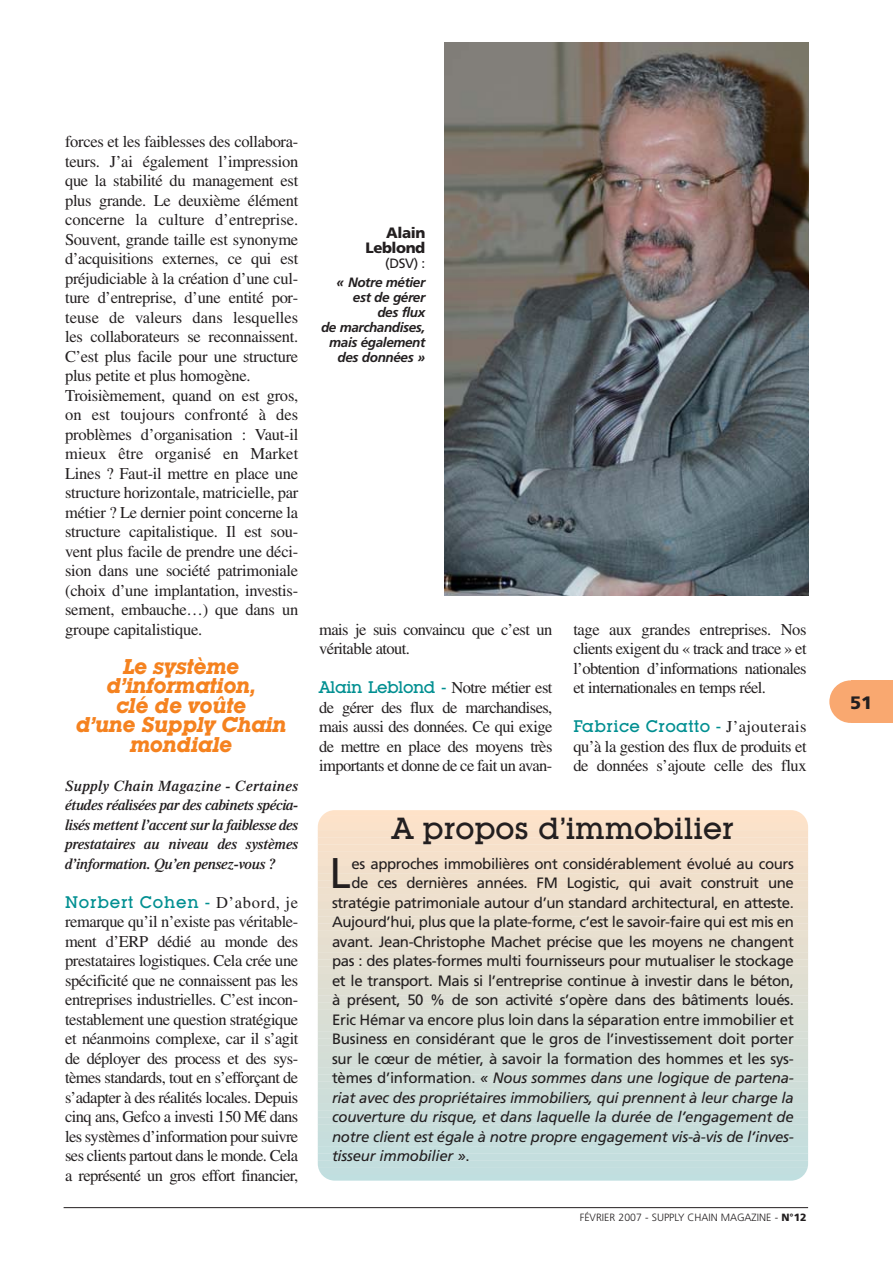
<style>
.page{position:relative;width:893px;height:1263px;background:#fff}
.page>*{position:absolute;margin:0;border:0;box-sizing:border-box;transform-origin:0 0}
.t1{font:42.9px "Frutiger";color:#231f20}
.t2{font:500 30px "Lubalin Graph IT Cby BT";color:#231f20}
.t3{font:italic 700 21px/19.5px "Lubalin Graph IT Cby BT";letter-spacing:-.03em;color:#f5821f;text-align:center}
.t4{font:900 18px "Frutiger";color:#231f20}
.t5{font:16.5px/19.5px "Times";letter-spacing:-.02em;color:#231f20}
.t6{font:500 16.5px "Lubalin Graph IT Cby BT";letter-spacing:.025em;color:#008f91}
.t7{font:500 16.5px "Lubalin Graph IT Cby BT";letter-spacing:.05em;color:#008f91}
.t8{font:15px "Frutiger";letter-spacing:-.03em;color:#231f20}
.t9{font:italic 15px "Frutiger";letter-spacing:-.015em;color:#231f20}
.t10{font:italic 600 15px/19.5px "Times";letter-spacing:-.02em;color:#231f20;text-align:justify}
.t11{font:900 15px/15px "Frutiger";letter-spacing:-.03em;color:#231f20;text-align:right}
.t12{font:italic 700 13.5px/15px "Frutiger";letter-spacing:-.03em;color:#231f20;text-align:right}
.t13{font:13.5px "Frutiger";color:#231f20}
.t14{font:300 10.5px "Frutiger";color:#231f20}
.s1{font-family:"Times";font-weight:400;color:#231f20}
.s2{font-family:"Euro Serif"}
.s3{font-family:"Lubalin Graph IT Cby BT";font-weight:500;color:#008f91}
.s4{font-style:normal}
.s5{font-weight:900}
</style>
<div class="page">
<div style="left:318px;top:810px;width:490px;height:6px;background:#fee2c8"></div>
<div style="left:318px;top:815px;width:490px;height:9px;background:#fde2c9"></div>
<div style="left:318px;top:822px;width:490px;height:9px;background:#fbe2ca"></div>
<div style="left:318px;top:830px;width:490px;height:8px;background:#f8e0c9"></div>
<div style="left:318px;top:837px;width:490px;height:8px;background:#f7e0ca"></div>
<div style="left:318px;top:844px;width:490px;height:8px;background:#f6e0ca"></div>
<div style="left:318px;top:851px;width:490px;height:9px;background:#f5e0cb"></div>
<div style="left:318px;top:858px;width:490px;height:9px;background:#f4e1cc"></div>
<div style="left:318px;top:865px;width:490px;height:9px;background:#f1dfcb"></div>
<div style="left:318px;top:873px;width:490px;height:8px;background:#f0e0cb"></div>
<div style="left:318px;top:880px;width:490px;height:8px;background:#efdfcc"></div>
<div style="left:318px;top:887px;width:490px;height:8px;background:#eee0cd"></div>
<div style="left:318px;top:894px;width:490px;height:9px;background:#eee0ce"></div>
<div style="left:318px;top:901px;width:490px;height:9px;background:#ebdfcd"></div>
<div style="left:318px;top:909px;width:490px;height:8px;background:#eadfce"></div>
<div style="left:318px;top:916px;width:490px;height:8px;background:#e9dfce"></div>
<div style="left:318px;top:923px;width:490px;height:8px;background:#e9dfcf"></div>
<div style="left:318px;top:930px;width:490px;height:9px;background:#e8e0d0"></div>
<div style="left:318px;top:937px;width:490px;height:9px;background:#e6decf"></div>
<div style="left:318px;top:944px;width:490px;height:9px;background:#e5dfd0"></div>
<div style="left:318px;top:952px;width:490px;height:8px;background:#e4ded0"></div>
<div style="left:318px;top:959px;width:490px;height:8px;background:#e3dfd1"></div>
<div style="left:318px;top:966px;width:490px;height:8px;background:#e2dfd2"></div>
<div style="left:318px;top:973px;width:490px;height:9px;background:#e0ded1"></div>
<div style="left:318px;top:980px;width:490px;height:9px;background:#dfded2"></div>
<div style="left:318px;top:988px;width:490px;height:8px;background:#deded2"></div>
<div style="left:318px;top:995px;width:490px;height:8px;background:#ddded4"></div>
<div style="left:318px;top:1002px;width:490px;height:8px;background:#dcdfd4"></div>
<div style="left:318px;top:1009px;width:490px;height:9px;background:#daded4"></div>
<div style="left:318px;top:1016px;width:490px;height:9px;background:#d9ded4"></div>
<div style="left:318px;top:1023px;width:490px;height:9px;background:#d8ded5"></div>
<div style="left:318px;top:1031px;width:490px;height:8px;background:#d7ded6"></div>
<div style="left:318px;top:1038px;width:490px;height:8px;background:#d6ded6"></div>
<div style="left:318px;top:1045px;width:490px;height:8px;background:#d5ddd6"></div>
<div style="left:318px;top:1052px;width:490px;height:9px;background:#d4ded6"></div>
<div style="left:318px;top:1059px;width:490px;height:9px;background:#d3ddd7"></div>
<div style="left:318px;top:1067px;width:490px;height:8px;background:#d2ded8"></div>
<div style="left:318px;top:1074px;width:490px;height:8px;background:#d1ded8"></div>
<div style="left:318px;top:1081px;width:490px;height:8px;background:#cfddd8"></div>
<div style="left:318px;top:1088px;width:490px;height:9px;background:#ceded9"></div>
<div style="left:318px;top:1095px;width:490px;height:9px;background:#cdddd9"></div>
<div style="left:318px;top:1103px;width:490px;height:8px;background:#ccdeda"></div>
<div style="left:318px;top:1110px;width:490px;height:8px;background:#cbdedb"></div>
<div style="left:318px;top:1117px;width:490px;height:8px;background:#c9dddb"></div>
<div style="left:318px;top:1124px;width:490px;height:9px;background:#c8dedb"></div>
<div style="left:318px;top:1131px;width:490px;height:9px;background:#c7dddc"></div>
<div style="left:318px;top:1138px;width:490px;height:9px;background:#c6dedd"></div>
<div style="left:318px;top:1146px;width:490px;height:8px;background:#c5dfde"></div>
<div style="left:318px;top:1153px;width:490px;height:8px;background:#c4dede"></div>
<div style="left:318px;top:1160px;width:490px;height:8px;background:#c3dede"></div>
<div style="left:318px;top:1167px;width:490px;height:9px;background:#c2dedf"></div>
<div style="left:318px;top:1174px;width:490px;height:7px;background:#c0dfe0"></div>
<div style="left:829px;top:680px;width:42px;height:43px;background:#f9a870;border-radius:50%"></div>
<div style="left:851px;top:680px;width:41px;height:43px;background:#f9a870"></div>
<hr style="left:64px;top:1207px;width:744px;height:1px;background:#231f20">
<img style="left:445px;top:43px;width:363px;height:553px">
<p class="t5" style="left:65px;top:133px;width:235px">forces et les faiblesses des collabora&shy;teurs. J’ai également l’impression que la stabilité du management est plus grande. Le deuxième élément concerne la culture d’entreprise.<br>Souvent, grande taille est synonyme d’acquisitions externes, ce qui est préjudiciable à la création d’une cul&shy;ture d’entreprise, d’une entité por&shy;teuse de valeurs dans lesquelles les collaborateurs se reconnaissent.<br>C’est plus facile pour une structure plus petite et plus homogène.<br>Troisièmement, quand on est gros, on est toujours confronté à des problèmes d’organisation : Vaut-il mieux être organisé en Market Lines ? Faut-il mettre en place une structure horizontale, matricielle, par métier ? Le dernier point concerne la structure capitalistique. Il est sou&shy;vent plus facile de prendre une déci&shy;sion dans une société patrimoniale (choix d’une implantation, investis&shy;sement, embauche…) que dans un groupe capitalistique.</p>
<p class="t3" style="left:76px;top:659px;width:212px">Le système d’information,<br>clé de voûte<br>d’une Supply Chain mondiale</p>
<p class="t10" style="left:65px;top:777px;width:235px">Supply Chain Magazine - Certaines études réalisées par des cabinets spécia&shy;lisés mettent l’accent sur la faiblesse des prestataires au niveau des systèmes d’information. Qu’en pensez-vous ?</p>
<p class="t7" style="left:65px;top:896px;width:235px">Norbert Cohen - <span class="s1">D’abord, je</span></p>
<p class="t5" style="left:65px;top:913px;width:235px;text-align:justify">remarque qu’il n’existe pas véritable&shy;ment d’ERP dédié au monde des prestataires logistiques. Cela crée une spécificité que ne connaissent pas les entreprises industrielles. C’est incon&shy;testablement une question stratégique et néanmoins complexe, car il s’agit de déployer des process et des sys&shy;tèmes standards, tout en s’efforçant de s’adapter à des réalités locales. Depuis cinq ans, Gefco a investi 150 M<span class="s2">€</span> dans les systèmes d’information pour suivre ses clients partout dans le monde. Cela a représenté un gros effort financier,</p>
<p class="t11" style="left:365px;top:226px;width:61px">Alain<br>Leblond</p>
<p class="t13" style="left:385px;top:258px;width:42px">(DSV) :</p>
<p class="t12" style="left:321px;top:276px;width:106px">« Notre métier est de gérer<br>des flux<br>de marchandises, mais également des données »</p>
<p class="t5" style="left:319px;top:621px;width:235px">mais je suis convaincu que c’est un véritable atout.</p>
<p class="t5" style="left:319px;top:679px;width:235px;text-align:justify"><span class="s3">Alain Leblond -</span> Notre métier est de gérer des flux de marchandises, mais aussi des données. Ce qui exige de mettre en place des moyens très importants et donne de ce fait un avan-</p>
<p class="t5" style="left:573px;top:621px;width:235px;text-align:justify">tage aux grandes entreprises. Nos clients exigent du « track and trace » et l’obtention d’informations nationales et internationales en temps réel.</p>
<p class="t6" style="left:573px;top:720px;width:235px">Fabrice Croatto - <span class="s1">J’ajouterais</span></p>
<p class="t5" style="left:573px;top:738px;width:235px">qu’à la gestion des flux de produits et de données s’ajoute celle des flux</p>
<h2 class="t2" style="left:392px;top:818px;width:343px">A propos d’immobilier</h2>
<h1 class="t1" style="left:329px;top:856px;width:23px">L</h1>
<p class="t8" style="left:351px;top:857px;width:444px">es approches immobilières ont considérablement évolué au cours</p>
<p class="t8" style="left:351px;top:877px;width:444px">de ces dernières années. FM Logistic, qui avait construit une</p>
<p class="t8" style="left:332px;top:896px;width:463px">stratégie patrimoniale autour d’un standard architectural, en atteste.</p>
<p class="t8" style="left:332px;top:916px;width:463px">Aujourd’hui, plus que la plate-forme, c’est le savoir-faire qui est mis en</p>
<p class="t8" style="left:332px;top:935px;width:463px">avant. Jean-Christophe Machet précise que les moyens ne changent</p>
<p class="t8" style="left:332px;top:955px;width:463px">pas : des plates-formes multi fournisseurs pour mutualiser le stockage</p>
<p class="t8" style="left:332px;top:974px;width:463px">et le transport. Mais si l’entreprise continue à investir dans le béton,</p>
<p class="t8" style="left:332px;top:994px;width:463px">à présent, 50 % de son activité s’opère dans des bâtiments loués.</p>
<p class="t8" style="left:332px;top:1013px;width:463px">Eric Hémar va encore plus loin dans la séparation entre immobilier et</p>
<p class="t8" style="left:332px;top:1033px;width:463px">Business en considérant que le gros de l’investissement doit porter</p>
<p class="t8" style="left:332px;top:1052px;width:463px">sur le cœur de métier, à savoir la formation des hommes et les sys-</p>
<p class="t9" style="left:332px;top:1072px;width:463px"><span class="s4">tèmes d’information.</span> « Nous sommes dans une logique de partena-</p>
<p class="t9" style="left:332px;top:1091px;width:463px">riat avec des propriétaires immobiliers, qui prennent à leur charge la</p>
<p class="t9" style="left:332px;top:1111px;width:463px">couverture du risque, et dans laquelle la durée de l’engagement de</p>
<p class="t9" style="left:332px;top:1130px;width:463px">notre client est égale à notre propre engagement vis-à-vis de l’inves-</p>
<p class="t9" style="left:332px;top:1150px;width:139px">tisseur immobilier »<span class="s4">.</span></p>
<p class="t14" style="left:579px;top:1213px;width:228px">FÉVRIER 2007 - SUPPLY CHAIN MAGAZINE - <span class="s5">N°12</span></p>
<p class="t4" style="left:850px;top:695px;width:24px">51</p>
</div>
